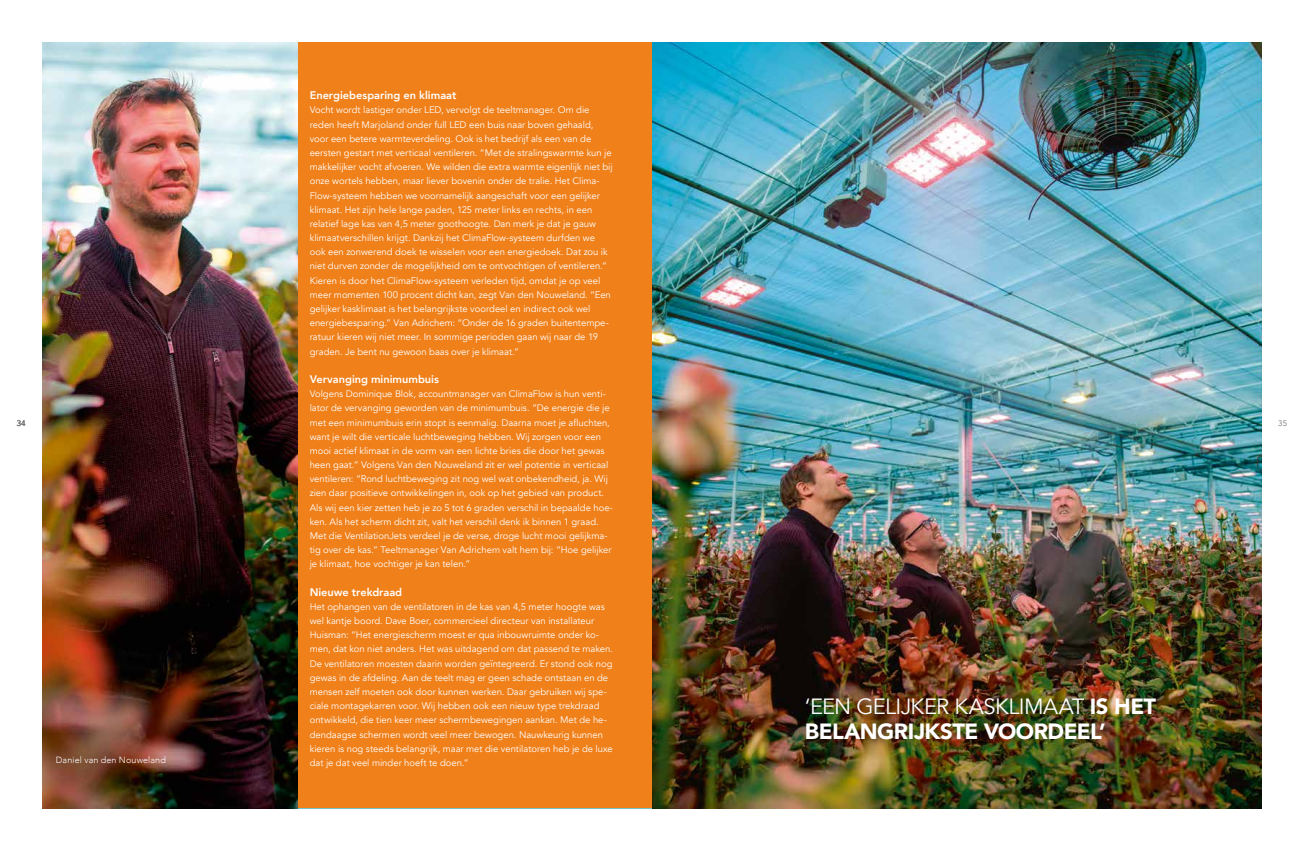
<style>
.page{position:relative;width:1304px;height:851px;background:#fff}
.page>*{position:absolute;margin:0;border:0;box-sizing:border-box;transform-origin:0 0}
.t1{font:900 22px/25px "Avenir";letter-spacing:-.025em;color:#fff}
.t2{font:800 11px "Avenir";color:#fff}
.t3{font:9.5px/14.2px "Avenir";color:#fff}
.t4{font:300 9px "Avenir";letter-spacing:.015em;color:#fff}
.t5{font:8px "Avenir";color:#706f6f}
.s1{font-weight:400}
</style>
<div class="page">
<img style="left:652px;top:43px;width:609px;height:765px">
<div style="left:298px;top:43px;width:354px;height:765px;background:#f0801a"></div>
<img style="left:43px;top:43px;width:255px;height:765px">
<div style="left:803px;top:695px;width:362px;height:53px;background:#000;opacity:.19"></div>
<p class="t2" style="left:310px;top:87px;width:148px">Energiebesparing en klimaat</p>
<p class="t3" style="left:310px;top:103px;width:305px">Vocht wordt lastiger onder LED, vervolgt de teeltmanager. Om die reden heeft Marjoland onder full LED een buis naar boven gehaald, voor een betere warmteverdeling. Ook is het bedrijf als een van de eersten gestart met verticaal ventileren. “Met de stralingswarmte kun je makkelijker vocht afvoeren. We wilden die extra warmte eigenlijk niet bij onze wortels hebben, maar liever bovenin onder de tralie. Het Clima-Flow-systeem hebben we voornamelijk aangeschaft voor een gelijker klimaat. Het zijn hele lange paden, 125 meter links en rechts, in een relatief lage kas van 4,5 meter goothoogte. Dan merk je dat je gauw klimaatverschillen krijgt. Dankzij het ClimaFlow-systeem durfden we ook een zonwerend doek te wisselen voor een energiedoek. Dat zou ik niet durven zonder de mogelijkheid om te ontvochtigen of ventileren.” Kieren is door het ClimaFlow-systeem verleden tijd, omdat je op veel meer momenten 100 procent dicht kan, zegt Van den Nouweland. “Een gelijker kasklimaat is het belangrijkste voordeel en indirect ook wel energiebesparing.” Van Adrichem: “Onder de 16 graden buitentempe&shy;ratuur kieren wij niet meer. In sommige perioden gaan wij naar de 19 graden. Je bent nu gewoon baas over je klimaat.”</p>
<p class="t2" style="left:310px;top:370px;width:131px">Vervanging minimumbuis</p>
<p class="t3" style="left:310px;top:387px;width:305px">Volgens Dominique Blok, accountmanager van ClimaFlow is hun venti&shy;lator de vervanging geworden van de minimumbuis. “De energie die je met een minimumbuis erin stopt is eenmalig. Daarna moet je afluchten, want je wilt die verticale luchtbeweging hebben. Wij zorgen voor een mooi actief klimaat in de vorm van een lichte bries die door het gewas heen gaat.” Volgens Van den Nouweland zit er wel potentie in verticaal ventileren: “Rond luchtbeweging zit nog wel wat onbekendheid, ja. Wij zien daar positieve ontwikkelingen in, ook op het gebied van product.<br>Als wij een kier zetten heb je zo 5 tot 6 graden verschil in bepaalde hoe&shy;ken. Als het scherm dicht zit, valt het verschil denk ik binnen 1 graad.<br>Met die VentilationJets verdeel je de verse, droge lucht mooi gelijkma&shy;tig over de kas.” Teeltmanager Van Adrichem valt hem bij: “Hoe gelijker je klimaat, hoe vochtiger je kan telen.”</p>
<p class="t2" style="left:310px;top:583px;width:94px">Nieuwe trekdraad</p>
<p class="t3" style="left:310px;top:599px;width:305px">Het ophangen van de ventilatoren in de kas van 4,5 meter hoogte was wel kantje boord. Dave Boer, commercieel directeur van installateur Huisman: “Het energiescherm moest er qua inbouwruimte onder ko&shy;men, dat kon niet anders. Het was uitdagend om dat passend te maken.<br>De ventilatoren moesten daarin worden geïntegreerd. Er stond ook nog gewas in de afdeling. Aan de teelt mag er geen schade ontstaan en de mensen zelf moeten ook door kunnen werken. Daar gebruiken wij spe&shy;ciale montagekarren voor. Wij hebben ook een nieuw type trekdraad ontwikkeld, die tien keer meer schermbewegingen aankan. Met de he&shy;dendaagse schermen wordt veel meer bewogen. Nauwkeurig kunnen kieren is nog steeds belangrijk, maar met die ventilatoren heb je de luxe dat je dat veel minder hoeft te doen.”</p>
<p class="t5" style="left:17px;top:418px;width:11px">34</p>
<p class="t5" style="left:1278px;top:418px;width:10px">35</p>
<h1 class="t1" style="left:805px;top:693px;width:353px"><span class="s1">‘EEN GELIJKER KASKLIMAAT</span> IS HET<br>BELANGRIJKSTE VOORDEEL’</h1>
<p class="t4" style="left:56px;top:754px;width:111px">Daniel van den Nouweland</p>
</div>
